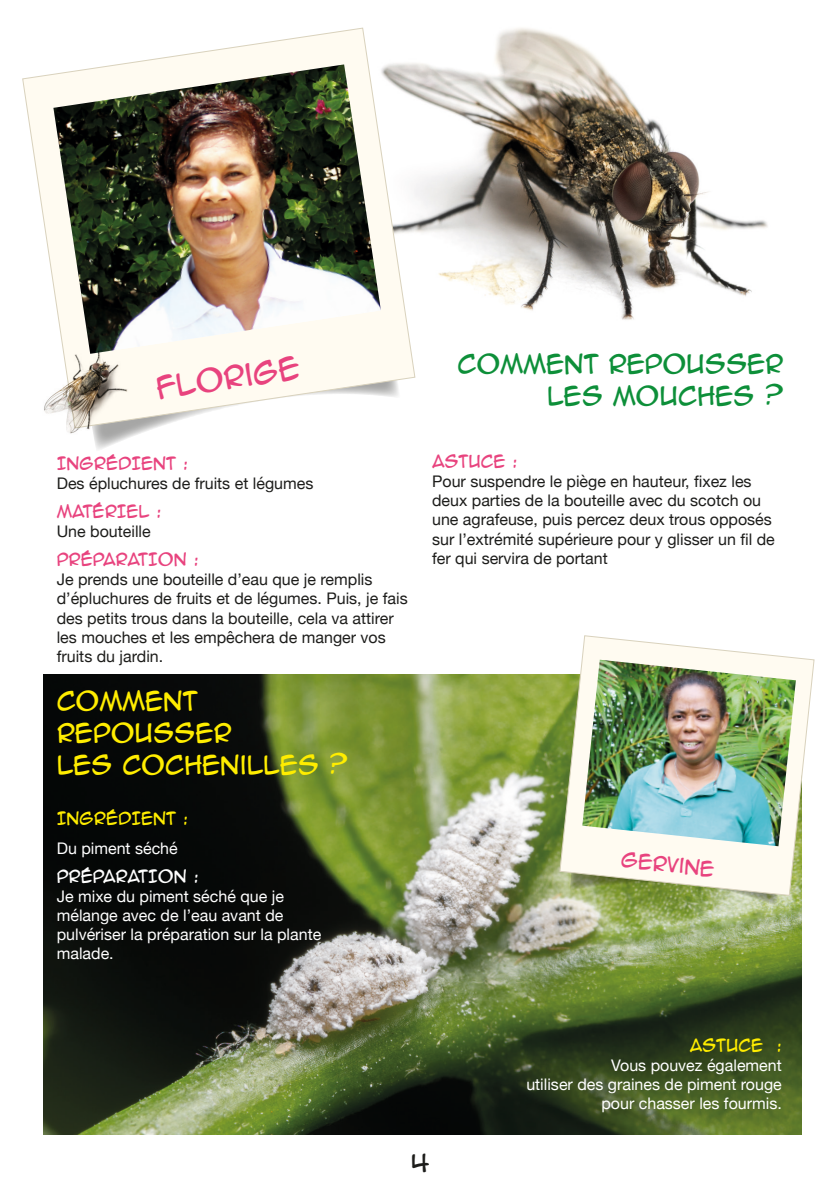
<style>
.page{position:relative;width:840px;height:1191px;background:#fff}
.page>*{position:absolute;margin:0;border:0;box-sizing:border-box;transform-origin:0 0}
.t1{font:28.4px "Anime Ace 2.0 BB";color:#e8437e}
.t2{font:24px "Anime Ace 2.0 BB";color:#ffed00}
.t3{font:24px/32px "Anime Ace 2.0 BB";color:#0d8f39;text-align:right}
.t4{font:24px "Anime Ace 2.0 BB";color:#1d1d1b}
.t5{font:19.2px "Anime Ace 2.0 BB";color:#e8437e}
.t6{font:16px/19.2px "Helvetica Neue";color:#1d1d1b}
.t7{font:16px/19.2px "Helvetica Neue";color:#fff}
.t8{font:16px "Anime Ace 2.0 BB";color:#e8437e}
.t9{font:16px "Anime Ace 2.0 BB";color:#ffed00}
.t10{font:16px "Anime Ace 2.0 BB";color:#fff}
</style>
<div class="page">
<img style="left:415px;top:28px;width:353px;height:292px">
<svg style="left:94px;top:429px;width:58px;height:21px"></svg>
<svg style="left:22px;top:27px;width:393px;height:402px"></svg>
<img style="left:53px;top:64px;width:327px;height:290px">
<img style="left:44px;top:675px;width:757px;height:459px">
<img style="left:37px;top:344px;width:96px;height:94px">
<svg style="left:569px;top:896px;width:209px;height:11px;background:#a2b372"></svg>
<svg style="left:559px;top:635px;width:255px;height:261px"></svg>
<img style="left:582px;top:659px;width:213px;height:187px">
<p class="t1" style="left:154px;top:371px;width:146px;rotate:-9deg">FLORIGE</p>
<p class="t3" style="left:457px;top:347px;width:327px">COMMENT REPOUSSER<br>LES MOUCHES ?</p>
<p class="t8" style="left:57px;top:453px;width:133px">INGRÉDIENT :</p>
<p class="t6" style="left:57px;top:475px;width:258px">Des épluchures de fruits et légumes</p>
<p class="t8" style="left:57px;top:501px;width:106px">MATÉRIEL :</p>
<p class="t6" style="left:57px;top:523px;width:95px">Une bouteille</p>
<p class="t8" style="left:57px;top:549px;width:143px">PRÉPARATION :</p>
<p class="t6" style="left:57px;top:571px;width:352px">Je prends une bouteille d’eau que je remplis d’épluchures de fruits et de légumes. Puis, je fais des petits trous dans la bouteille, cela va attirer les mouches et les empêchera de manger vos fruits du jardin.</p>
<p class="t2" style="left:57px;top:685px;width:142px">COMMENT</p>
<p class="t2" style="left:57px;top:717px;width:176px">REPOUSSER</p>
<p class="t2" style="left:57px;top:749px;width:292px">LES COCHENILLES ?</p>
<p class="t9" style="left:57px;top:808px;width:133px">INGRÉDIENT :</p>
<p class="t7" style="left:57px;top:839px;width:122px">Du piment séché</p>
<p class="t10" style="left:57px;top:865px;width:143px">PRÉPARATION :</p>
<p class="t7" style="left:57px;top:887px;width:266px">Je mixe du piment séché que je mélange avec de l’eau avant de pulvériser la préparation sur la plante malade.</p>
<p class="t8" style="left:432px;top:451px;width:87px">ASTUCE :</p>
<p class="t6" style="left:432px;top:472px;width:344px">Pour suspendre le piège en hauteur, fixez les deux parties de la bouteille avec du scotch ou une agrafeuse, puis percez deux trous opposés sur l’extrémité supérieure pour y glisser un fil de fer qui servira de portant</p>
<p class="t5" style="left:622px;top:847px;width:95px;rotate:6deg">GERVINE</p>
<p class="t9" style="left:689px;top:1034px;width:93px">ASTUCE :</p>
<p class="t7" style="left:611px;top:1056px;width:172px">Vous pouvez également</p>
<p class="t7" style="left:526px;top:1075px;width:257px">utiliser des graines de piment rouge</p>
<p class="t7" style="left:601px;top:1094px;width:182px">pour chasser les fourmis.</p>
<h2 class="t4" style="left:410px;top:1147px;width:20px">4</h2>
</div>
